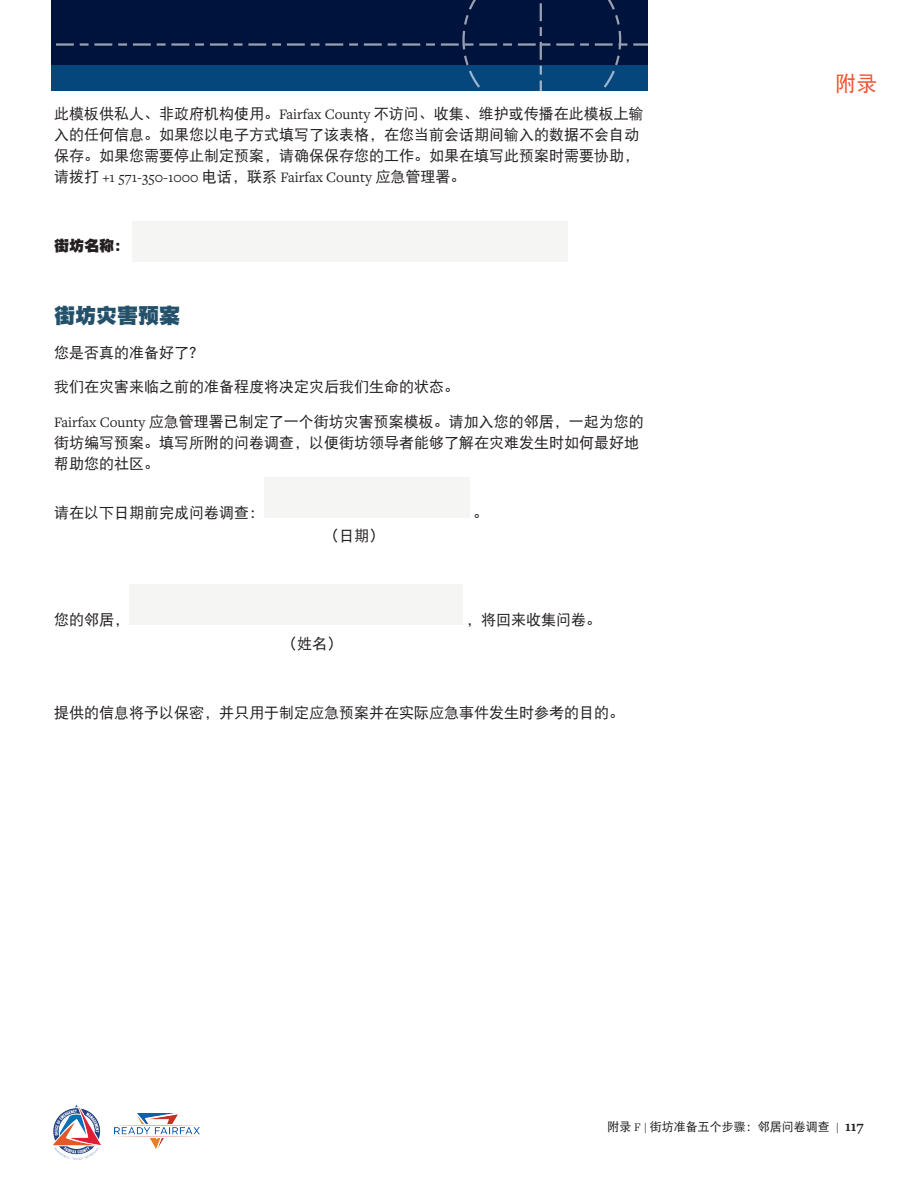
<style>
.page{position:relative;width:918px;height:1188px;background:#fff}
.page>*{position:absolute;margin:0;border:0;box-sizing:border-box;transform-origin:0 0}
.t1{font:21px "DF Hei W12";color:#23506a}
.t2{font:21px "DF Hei W5";color:#f05530}
.t3{font:15px/21px "DF Hei W5";color:#231f20}
.t4{font:15px "Freight Text Pro";color:#231f20}
.t5{font:15px "DF Hei W12";color:#231f20}
.t6{font:12px "DF Hei W5";color:#231f20}
.s1{font-family:"Freight Text Pro"}
.s2{font-family:"DF Hei W5"}
.s3{font-family:"Freight Text Pro";font-weight:700;font-size:15px}
</style>
<div class="page">
<svg style="left:52px;top:0;width:596px;height:91px;background:#042450"></svg>
<img style="left:115px;top:1114px;width:85px;height:35px">
<img style="left:53px;top:1104px;width:48px;height:56px">
<div style="left:132px;top:221px;width:436px;height:41px;background:#f5f5f4"></div>
<div style="left:264px;top:478px;width:206px;height:40px;background:#f5f5f4"></div>
<div style="left:129px;top:584px;width:334px;height:41px;background:#f5f5f4"></div>
<p class="t3" style="left:54px;top:103px;width:591px">此模板供私人、非政府机构使用。<span class="s1">Fairfax County</span> 不访问、收集、维护或传播在此模板上输入的任何信息。如果您以电子方式填写了该表格，在您当前会话期间输入的数据不会自动保存。如果您需要停止制定预案，请确保保存您的工作。如果在填写此预案时需要协助，</p>
<p class="t4" style="left:54px;top:167px;width:413px"><span class="s2">请拨打</span> +1 571-350-1000 <span class="s2">电话，联系</span> Fairfax County <span class="s2">应急管理署。</span></p>
<p class="t5" style="left:54px;top:238px;width:76px">街坊名称：</p>
<h1 class="t1" style="left:54px;top:305px;width:127px">街坊灾害预案</h1>
<p class="t3" style="left:54px;top:342px;width:151px">您是否真的准备好了？</p>
<p class="t3" style="left:54px;top:376px;width:406px">我们在灾害来临之前的准备程度将决定灾后我们生命的状态。</p>
<p class="t3" style="left:54px;top:411px;width:591px"><span class="s1">Fairfax County</span> 应急管理署已制定了一个街坊灾害预案模板。请加入您的邻居，一起为您的街坊编写预案。填写所附的问卷调查，以便街坊领导者能够了解在灾难发生时如何最好地帮助您的社区。</p>
<p class="t3" style="left:54px;top:502px;width:211px">请在以下日期前完成问卷调查：</p>
<p class="t3" style="left:473px;top:502px;width:16px">。</p>
<p class="t3" style="left:324px;top:525px;width:61px">（日期）</p>
<p class="t3" style="left:54px;top:609px;width:76px">您的邻居，</p>
<p class="t3" style="left:466px;top:609px;width:136px">，将回来收集问卷。</p>
<p class="t3" style="left:282px;top:633px;width:61px">（姓名）</p>
<p class="t3" style="left:54px;top:702px;width:571px">提供的信息将予以保密，并只用于制定应急预案并在实际应急事件发生时参考的目的。</p>
<h1 class="t2" style="left:836px;top:73px;width:43px">附录</h1>
<p class="t6" style="left:608px;top:1121px;width:258px">附录 <span class="s1">F |</span> 街坊准备五个步骤：邻居问卷调查 <span class="s1">|</span> <span class="s3">117</span></p>
</div>
